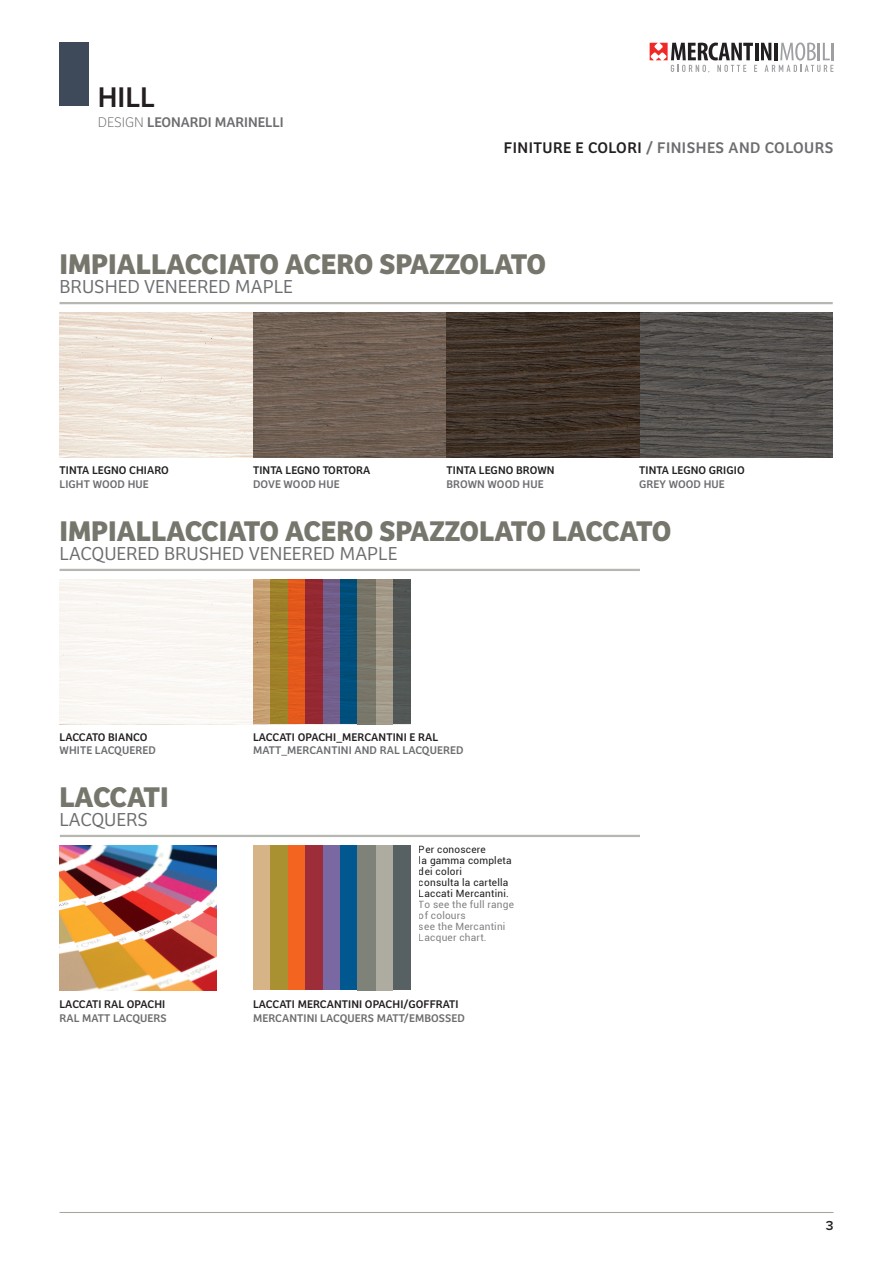
<style>
.page{position:relative;width:893px;height:1263px;background:#fff}
.page>*{position:absolute;margin:0;border:0;box-sizing:border-box;transform-origin:0 0}
.t1{font:700 29.55px "Bree";color:#77766c}
.t2{font:29.55px "Bree";color:#231f20}
.t3{font:300 19.5px "Bree";color:#6c6d70}
.t4{font:16.05px "Bree";letter-spacing:.03em;color:#6c6d70}
.t5{font:14.55px "Bree";color:#6c6d70}
.t6{font:600 13.5px "Proxima Nova";color:#231f20}
.t7{font:11.55px/13.5px "Bree";letter-spacing:.01em;color:#231f20}
.t8{font:11.55px "Bree";letter-spacing:.01em;color:#6c6d70}
.t9{font:10.05px/10.9px "Roboto";letter-spacing:.02em;color:#231f20}
.t10{font:10.05px/10.9px "Roboto";letter-spacing:.02em;color:#808285}
.s1{font-weight:100}
.s2{color:#231f20}
.s3{color:#6c6d70}
</style>
<div class="page">
<svg style="left:650px;top:43px;width:183px;height:30px"></svg>
<hr style="left:60px;top:1212px;width:773px;height:1px;background:#a6a69f">
<img style="left:60px;top:313px;width:773px;height:144px">
<hr style="left:60px;top:302px;width:773px;height:2px;background:#b6b7b1">
<hr style="left:60px;top:569px;width:580px;height:2px;background:#b6b7b1">
<svg style="left:253px;top:579px;width:157px;height:145px;background:#86695a"></svg>
<div style="left:60px;top:579px;width:193px;height:145px;background:#faf7f3"></div>
<hr style="left:60px;top:835px;width:580px;height:2px;background:#b6b7b1">
<img style="left:59px;top:845px;width:158px;height:145px">
<div style="left:253px;top:845px;width:17px;height:145px;background:#d6b488"></div>
<div style="left:270px;top:845px;width:18px;height:145px;background:#a99031"></div>
<div style="left:288px;top:845px;width:17px;height:145px;background:#f36421"></div>
<div style="left:305px;top:845px;width:18px;height:145px;background:#9e2d3a"></div>
<div style="left:323px;top:845px;width:17px;height:145px;background:#7968a1"></div>
<div style="left:340px;top:845px;width:18px;height:145px;background:#01578f"></div>
<div style="left:393px;top:845px;width:17px;height:145px;background:#576063"></div>
<img style="left:358px;top:845px;width:35px;height:145px">
<div style="left:60px;top:43px;width:29px;height:63px;background:#3e4959"></div>
<p class="t2" style="left:98px;top:80px;width:59px">HILL</p>
<p class="t5" style="left:98px;top:114px;width:187px"><span class="s1">DESIGN</span> LEONARDI MARINELLI</p>
<p class="t4" style="left:504px;top:138px;width:331px"><span class="s2">FINITURE E COLORI</span> / FINISHES AND COLOURS</p>
<p class="t1" style="left:60px;top:246px;width:488px">IMPIALLACCIATO ACERO SPAZZOLATO</p>
<p class="t3" style="left:60px;top:276px;width:235px">BRUSHED VENEERED MAPLE</p>
<p class="t7" style="left:60px;top:464px;width:111px">TINTA LEGNO CHIARO</p>
<p class="t8" style="left:60px;top:477px;width:91px">LIGHT WOOD HUE</p>
<p class="t7" style="left:253px;top:464px;width:119px">TINTA LEGNO TORTORA</p>
<p class="t8" style="left:253px;top:477px;width:88px">DOVE WOOD HUE</p>
<p class="t7" style="left:446px;top:464px;width:110px">TINTA LEGNO BROWN</p>
<p class="t8" style="left:446px;top:477px;width:99px">BROWN WOOD HUE</p>
<p class="t7" style="left:639px;top:464px;width:107px">TINTA LEGNO GRIGIO</p>
<p class="t8" style="left:639px;top:477px;width:87px">GREY WOOD HUE</p>
<p class="t1" style="left:60px;top:513px;width:613px">IMPIALLACCIATO ACERO SPAZZOLATO LACCATO</p>
<p class="t3" style="left:60px;top:543px;width:339px">LACQUERED BRUSHED VENEERED MAPLE</p>
<p class="t7" style="left:60px;top:730px;width:89px">LACCATO BIANCO</p>
<p class="t8" style="left:60px;top:744px;width:98px">WHITE LACQUERED</p>
<p class="t1" style="left:59px;top:779px;width:111px">LACCATI</p>
<p class="t3" style="left:59px;top:809px;width:90px">LACQUERS</p>
<p class="t7" style="left:253px;top:730px;width:187px">LACCATI OPACHI_MERCANTINI E RAL</p>
<p class="t8" style="left:253px;top:744px;width:212px">MATT_MERCANTINI AND RAL LACQUERED</p>
<p class="t9" style="left:419px;top:844px;width:94px">Per conoscere<br>la gamma completa dei colori<br>consulta la cartella<br>Laccati Mercantini.</p>
<p class="t10" style="left:419px;top:898px;width:97px">To see the full range of colours<br>see the Mercantini<br>Lacquer chart.</p>
<p class="t7" style="left:59px;top:998px;width:109px">LACCATI RAL OPACHI<br><span class="s3">RAL MATT LACQUERS</span></p>
<p class="t7" style="left:253px;top:998px;width:207px">LACCATI MERCANTINI OPACHI/GOFFRATI</p>
<p class="t8" style="left:253px;top:1011px;width:213px">MERCANTINI LACQUERS MATT/EMBOSSED</p>
<p class="t6" style="left:826px;top:1218px;width:9px">3</p>
</div>
